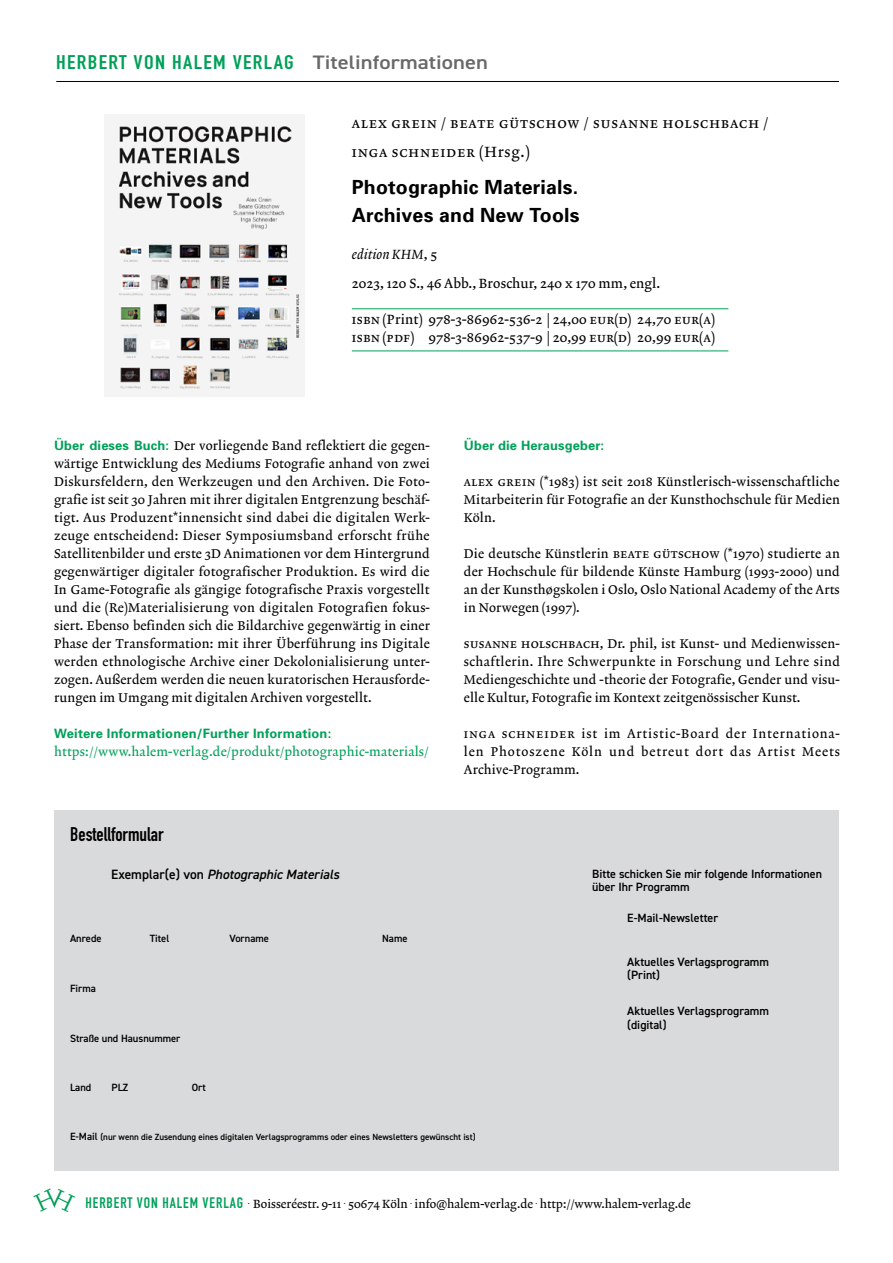
<style>
.page{position:relative;width:893px;height:1263px;background:#fff}
.page>*{position:absolute;margin:0;border:0;box-sizing:border-box;transform-origin:0 0}
.t1{font:700 19.5px/28.5px "Univers";letter-spacing:.01em;color:#000}
.t2{font:19.5px "DIN Engschrift";letter-spacing:.06em;color:#00a059;scale:1.16 1}
.t3{font:19.5px "DIN Engschrift";color:#000}
.t4{font:15px/28.5px "Lexicon No 2 Roman A";letter-spacing:.07em;color:#000}
.t5{font:13.5px/18px "Lexicon No 2 Roman A";letter-spacing:.015em;color:#000}
.t6{font:italic 600 13.5px "DIN2014";color:#000}
.t7{font:13.5px "Lexicon No 2 Italic A";letter-spacing:.01em;color:#000}
.t8{font:12.9px/18px "Lexicon No 2 Roman A";letter-spacing:.015em;color:#000;text-align:justify}
.t9{font:700 12.9px "Univers";letter-spacing:.015em;color:#00a059}
.t10{font:12.9px "Lexicon No 2 Roman A";letter-spacing:.015em;color:#00a059}
.t11{font:600 12px/13.5px "DIN2014";color:#000}
.t12{font:12px "Lexicon No 2 Roman A";color:#000}
.t13{font:600 10.5px "DIN2014";color:#000}
.t14{font:600 9px "DIN2014";color:#000}
.s1{font-family:"DIN2014";font-weight:600;color:#68696a}
.s2{font-family:"Lexicon No 2 Roman A"}
.s3{font-family:"Univers";font-weight:700;color:#00a059}
.s4{font-style:normal}
.s5{font-size:10.5px}
.s6{font-family:"DIN Engschrift";font-size:15px;color:#00a059}
</style>
<div class="page">
<hr style="left:56px;top:81px;width:783px;height:1px;background:#000">
<div style="left:54px;top:810px;width:785px;height:360px;background:#d9dadb"></div>
<hr style="left:352px;top:308px;width:376px;height:1px;background:#00a059">
<hr style="left:352px;top:351px;width:376px;height:1px;background:#00a059">
<img style="left:104px;top:115px;width:201px;height:281px">
<h1 class="t2" style="left:56px;top:51px;width:374px">HERBERT VON HALEM VERLAG <span class="s1">Titelinformationen</span></h1>
<p class="t4" style="left:352px;top:110px;width:418px">Alex Grein / Beate Gütschow / Susanne Holschbach /<br>Inga Schneider (Hrsg.)</p>
<h1 class="t1" style="left:352px;top:172px;width:229px">Photographic Materials.<br>Archives and New Tools</h1>
<p class="t7" style="left:352px;top:246px;width:87px">edition KHM<span class="s2">, 5</span></p>
<p class="t5" style="left:352px;top:275px;width:310px">2023, 120 S., 46 Abb., Broschur, 240 x 170 mm, engl.</p>
<p class="t5" style="left:352px;top:311px;width:364px">ISBN (Print) 978-3-86962-536-2 | 24,00 EUR(D) 24,70 EUR(A)<br>ISBN (PDF) 978-3-86962-537-9 | 20,99 EUR(D) 20,99 EUR(A)</p>
<p class="t8" style="left:54px;top:437px;width:377px"><span class="s3">Über dieses Buch:</span> Der vorliegende Band reflektiert die gegen&shy;wärtige Entwicklung des Mediums Fotografie anhand von zwei Diskursfeldern, den Werkzeugen und den Archiven. Die Foto&shy;grafie ist seit 30 Jahren mit ihrer digitalen Entgrenzung beschäf&shy;tigt. Aus Produzent*innensicht sind dabei die digitalen Werk&shy;zeuge entscheidend: Dieser Symposiumsband erforscht frühe Satellitenbilder und erste 3D Animationen vor dem Hintergrund gegenwärtiger digitaler fotografischer Produktion. Es wird die In Game-Fotografie als gängige fotografische Praxis vorgestellt und die (Re)Materialisierung von digitalen Fotografien fokus&shy;siert. Ebenso befinden sich die Bildarchive gegenwärtig in einer Phase der Transformation: mit ihrer Überführung ins Digitale werden ethnologische Archive einer Dekolonialisierung unter&shy;zogen. Außerdem werden die neuen kuratorischen Herausforde&shy;rungen im Umgang mit digitalen Archiven vorgestellt.</p>
<p class="t9" style="left:54px;top:725px;width:279px">Weitere Informationen/Further Information:</p>
<p class="t10" style="left:54px;top:744px;width:376px">https://www.halem-verlag.de/produkt/photographic-materials/</p>
<h1 class="t3" style="left:70px;top:822px;width:95px">Bestellformular</h1>
<p class="t6" style="left:111px;top:865px;width:230px"><span class="s4">Exemplar(e) von</span> Photographic Materials</p>
<p class="t13" style="left:70px;top:931px;width:33px">Anrede</p>
<p class="t13" style="left:150px;top:931px;width:21px">Titel</p>
<p class="t13" style="left:229px;top:931px;width:41px">Vorname</p>
<p class="t13" style="left:382px;top:931px;width:27px">Name</p>
<p class="t13" style="left:70px;top:981px;width:27px">Firma</p>
<p class="t13" style="left:70px;top:1031px;width:112px">Straße und Hausnummer</p>
<p class="t13" style="left:70px;top:1080px;width:23px">Land</p>
<p class="t13" style="left:111px;top:1080px;width:18px">PLZ</p>
<p class="t13" style="left:192px;top:1080px;width:16px">Ort</p>
<p class="t9" style="left:464px;top:437px;width:142px">Über die Herausgeber:</p>
<p class="t8" style="left:464px;top:473px;width:377px">Alex Grein (*1983) ist seit 2018 Künstlerisch-wissenschaftliche Mitarbeiterin für Fotografie an der Kunsthochschule für Medien Köln.</p>
<p class="t8" style="left:464px;top:545px;width:377px">Die deutsche Künstlerin Beate Gütschow (*1970) studierte an der Hochschule für bildende Künste Hamburg (1993-2000) und an der Kunsthøgskolen i Oslo, Oslo National Academy of the Arts in Norwegen (1997).</p>
<p class="t8" style="left:464px;top:635px;width:378px">Susanne Holschbach, Dr. phil, ist Kunst- und Medienwissen&shy;schaftlerin. Ihre Schwerpunkte in Forschung und Lehre sind Mediengeschichte und -theorie der Fotografie, Gender und visu&shy;elle Kultur, Fotografie im Kontext zeitgenössischer Kunst.</p>
<p class="t8" style="left:464px;top:725px;width:378px">Inga Schneider ist im Artistic-Board der Internationa&shy;len Photoszene Köln und betreut dort das Artist Meets Archive-Programm.</p>
<p class="t11" style="left:592px;top:866px;width:231px">Bitte schicken Sie mir folgende Informationen über Ihr Programm</p>
<p class="t11" style="left:627px;top:911px;width:92px">E-Mail-Newsletter</p>
<p class="t11" style="left:627px;top:954px;width:143px">Aktuelles Verlagsprogramm (Print)</p>
<p class="t11" style="left:627px;top:1004px;width:143px">Aktuelles Verlagsprogramm (digital)</p>
<p class="t14" style="left:70px;top:1131px;width:407px"><span class="s5">E-Mail</span> (nur wenn die Zusendung eines digitalen Verlagsprogramms oder eines Newsletters gewünscht ist)</p>
<p class="t12" style="left:86px;top:1197px;width:607px"><span class="s6">HERBERT VON HALEM VERLAG</span> <sup>.</sup> Boisseréestr. 9-11 <sup>.</sup> 50674 Köln <sup>.</sup> info@halem-verlag.de <sup>.</sup> http://www.halem-verlag.de</p>
</div>
